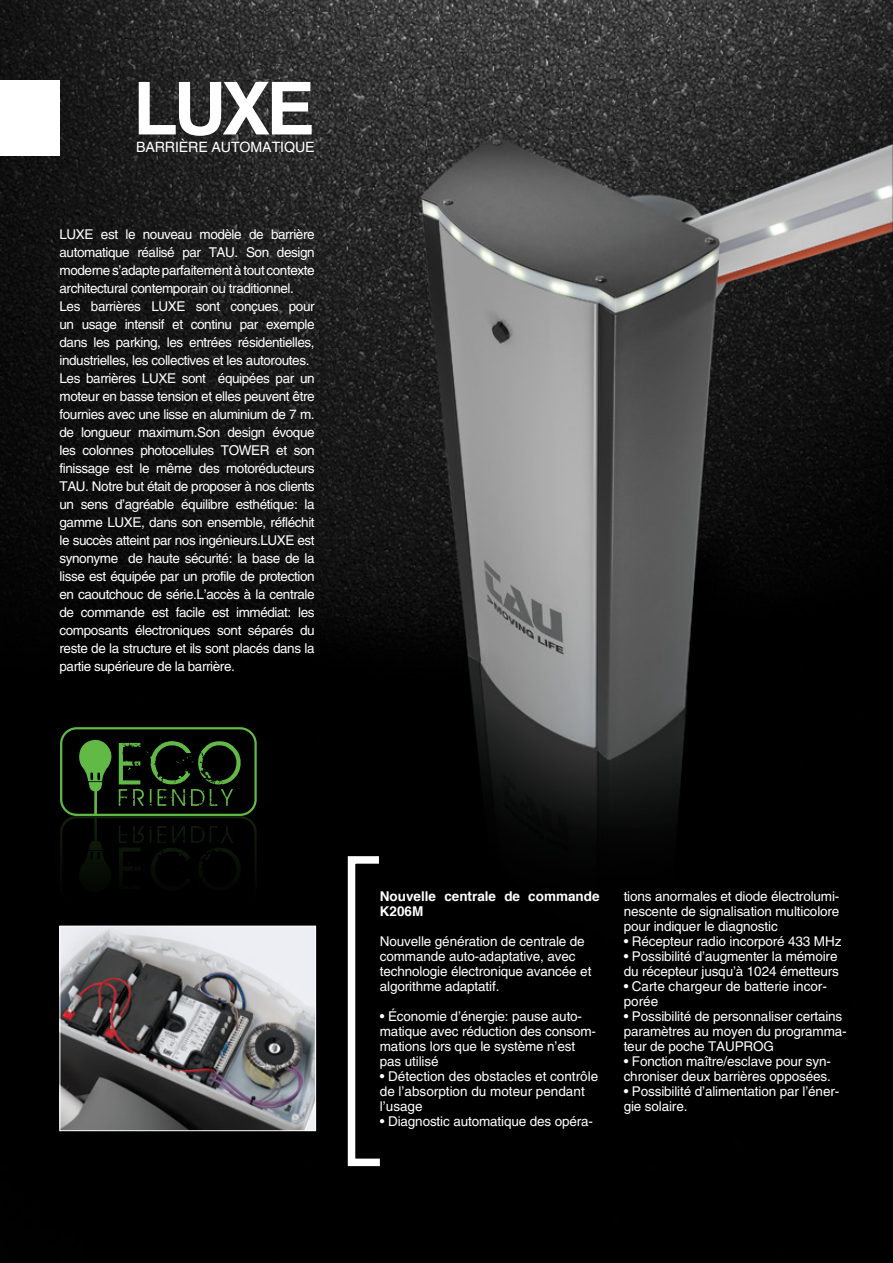
<style>
.page{position:relative;width:893px;height:1263px;background:#fff}
.page>*{position:absolute;margin:0;border:0;box-sizing:border-box;transform-origin:0 0}
.t1{font:700 73.05px "Helvetica";color:#fff}
.t2{font:500 14.25px "Helvetica";letter-spacing:-.01em;color:#fff}
.t3{font:500 13.5px/18px "Helvetica";letter-spacing:-.03em;color:#fff;text-align:justify}
.t4{font:500 13.5px/15px "Helvetica";letter-spacing:-.01em;color:#fff}
.t5{font:500 13.5px/15px "Helvetica";color:#fff}
.t6{font:700 13.5px/15px "Helvetica";color:#fff}
</style>
<div class="page">
<img style="left:0;top:0;width:893px;height:1263px">
<div style="left:0;top:80px;width:60px;height:76px;background:#fff"></div>
<svg style="left:344px;top:852px;width:43px;height:318px"></svg>
<img style="left:62px;top:928px;width:252px;height:201px">
<div style="left:60px;top:926px;width:256px;height:205px;border:1px solid #fff"></div>
<svg style="left:119px;top:741px;width:122px;height:65px;background:#14270e"></svg>
<div style="left:60px;top:727px;width:197px;height:89px;border:2px solid #61ba45;border-radius:15px"></div>
<svg style="left:77px;top:734px;width:36px;height:163px;background:#15290f"></svg>
<svg style="left:119px;top:826px;width:122px;height:65px;background:#010301"></svg>
<div style="left:60px;top:816px;width:197px;height:89px;border:2px solid #61ba45;border-radius:15px"></div>
<h1 class="t1" style="left:133px;top:50px;width:183px">LUXE</h1>
<p class="t2" style="left:136px;top:138px;width:19px">Barri</p>
<p class="t2" style="left:179px;top:138px;width:135px">ère automatique</p>
<p class="t3" style="left:60px;top:225px;width:257px;text-align:left">LUXE est le nouveau modèle de barrière automatique réalisé par TAU . Son design moderne s’adapte parfaitement à tout contexte architectural contemporain ou traditionnel.<br>Les barrières LUXE sont conçues pour un usage intensif et continu par exemple dans les parking, les entrées résidentielles, industrielles, les collectives et les autoroutes.<br>Les barrières LUXE sont équipées par un moteur en basse tension et elles peuvent être fournies avec une lisse en aluminium de 7 m. de longueur maximum.Son design évoque les colonnes photocellules TOWER et son finissage est le même des motoréducteurs TAU . Notre but était de proposer à nos clients un sens d’agréable équilibre esthétique: la gamme LUXE, dans son ensemble, réfléchit le succès atteint par nos ingénieurs.LUXE est synonyme de haute sécurité: la base de la lisse est équipée par un profile de protection en caoutchouc de série.L’accès à la centrale de commande est facile est immédiat: les composants électroniques sont séparés du reste de la structure et ils sont placés dans la partie supérieure de la barrière.</p>
<p class="t6" style="left:380px;top:889px;width:221px">Nouvelle centrale de commande<br>K206M</p>
<p class="t4" style="left:380px;top:934px;width:213px">Nouvelle génération de centrale de commande auto-adaptative, avec technologie électronique avancée et algorithme adaptatif.</p>
<p class="t4" style="left:380px;top:1009px;width:218px">• Économie d’énergie: pause auto&shy;matique avec réduction des consom&shy;mations lors que le système n’est pas utilisé</p>
<p class="t5" style="left:380px;top:1069px;width:220px">• Détection des obstacles et contrôle de l’absorption du moteur pendant l’usage</p>
<p class="t4" style="left:380px;top:1114px;width:215px">• Diagnostic automatique des opéra-</p>
<p class="t3" style="left:624px;top:888px;width:217px;line-height:15px">tions anormales et diode électrolumi&shy;nescente de signalisation multicolore pour indiquer le diagnostic</p>
<p class="t4" style="left:624px;top:933px;width:219px">• Récepteur radio incorporé 433 MHz</p>
<p class="t4" style="left:624px;top:948px;width:217px">• Possibilité d’augmenter la mémoire du récepteur jusqu’à 1024 émetteurs</p>
<p class="t5" style="left:624px;top:978px;width:205px">• Carte chargeur de batterie incor&shy;porée</p>
<p class="t4" style="left:624px;top:1008px;width:225px">• Possibilité de personnaliser certains paramètres au moyen du programma&shy;teur de poche TAU PROG</p>
<p class="t4" style="left:624px;top:1053px;width:209px">• Fonction maître/esclave pour syn&shy;chroniser deux barrières opposées.</p>
<p class="t4" style="left:624px;top:1083px;width:217px">• Possibilité d’alimentation par l’éner&shy;gie solaire.</p>
</div>
